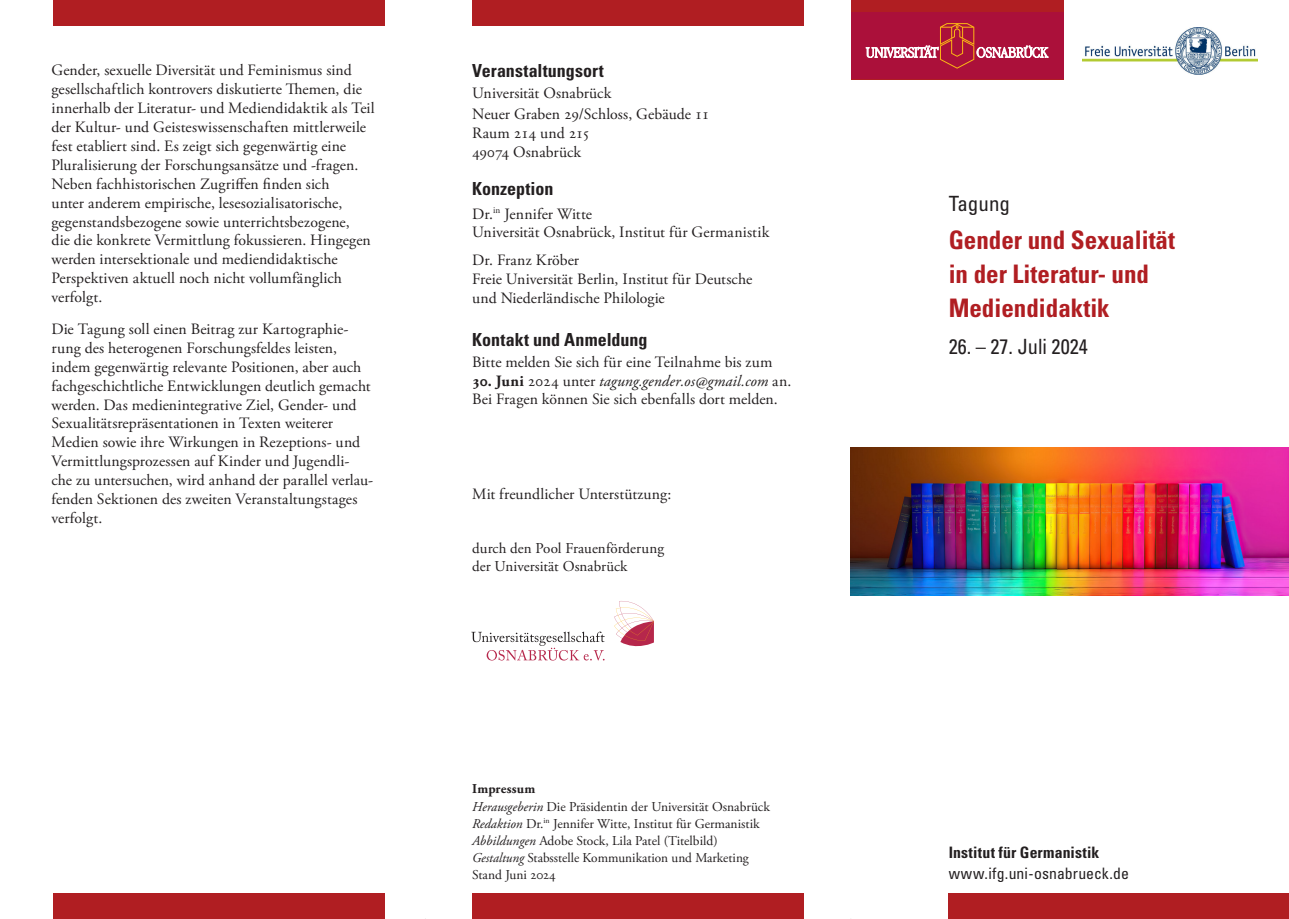
<style>
.page{position:relative;width:1289px;height:919px;background:#fff}
.page>*{position:absolute;margin:0;border:0;box-sizing:border-box;transform-origin:0 0}
.Üb_17_Fett{font:700 condensed 25.5px/34px "Univers LT Std";color:#b01e22}
.Üb_17_Fett-2{font:condensed 21px "Univers LT Std";color:#231f20}
.Üb_17{font:condensed 21px "Univers LT Std";color:#231f20}
._01{font:700 condensed 18px "Univers LT Std";color:#231f20}
.Text_10_5{font:15.75px/18.9px "Adobe Garamond Pro";letter-spacing:.005em;color:#231f20}
.Text{font:15.75px/18.9px "Adobe Garamond Pro";color:#231f20}
._01-2{font:15.75px/18.9px "Adobe Garamond Pro";color:#231f20}
.t1{font:condensed 15.75px/21px "Univers LT Pro";letter-spacing:.005em;color:#231f20}
.Text_10_5-2{font:15px/18px "Adobe Garamond Pro";color:#231f20}
.Impressum_Fließtext{font:13.5px/17px "Adobe Garamond Pro";color:#231f20}
.Impressum{font:700 13.5px "Adobe Garamond Pro";letter-spacing:.015em;color:#231f20}
.s1{font-weight:700}
.s2{font-style:italic}
.s3{font-family:"Univers LT Std";font-weight:700}
</style>
<div class="page">
<div style="left:850px;top:0;width:213px;height:79px;background:#b01e22"></div>
<div style="left:850px;top:13px;width:213px;height:66px;background:#ab103a"></div>
<svg style="left:866px;top:23px;width:182px;height:46px"></svg>
<img style="left:1082px;top:28px;width:175px;height:46px">
<img style="left:850px;top:448px;width:438px;height:147px">
<svg style="left:614px;top:601px;width:40px;height:46px"></svg>
<svg style="left:471px;top:631px;width:133px;height:29px"></svg>
<div style="left:948px;top:893px;width:340px;height:25px;background:#b01e22"></div>
<div style="left:472px;top:893px;width:332px;height:25px;background:#b01e22"></div>
<div style="left:53px;top:893px;width:332px;height:25px;background:#b01e22"></div>
<div style="left:53px;top:0;width:332px;height:25px;background:#b01e22"></div>
<div style="left:472px;top:0;width:332px;height:25px;background:#b01e22"></div>
<p class="Text_10_5" style="left:51px;top:61px;width:325px">Gender, sexuelle Diversität und Feminismus sind gesellschaftlich kontrovers diskutierte Themen, die innerhalb der Literatur- und Mediendidaktik als Teil der Kultur- und Geisteswissenschaften mittlerweile fest etabliert sind. Es zeigt sich gegenwärtig eine Pluralisierung der Forschungsansätze und -fragen.<br>Neben fachhistorischen Zugriffen finden sich<br>unter anderem empirische, lesesozialisatorische, gegenstandsbezogene sowie unterrichtsbezogene,<br>die die konkrete Vermittlung fokussieren. Hingegen werden intersektionale und mediendidaktische Perspektiven aktuell noch nicht vollumfänglich verfolgt.</p>
<p class="Text_10_5" style="left:51px;top:320px;width:323px">Die Tagung soll einen Beitrag zur Kartographie&shy;rung des heterogenen Forschungsfeldes leisten, indem gegenwärtig relevante Positionen, aber auch fachgeschichtliche Entwicklungen deutlich gemacht werden. Das medienintegrative Ziel, Gender- und Sexualitätsrepräsentationen in Texten weiterer Medien sowie ihre Wirkungen in Rezeptions- und Vermittlungsprozessen auf Kinder und Jugendli&shy;che zu untersuchen, wird anhand der parallel verlau&shy;fenden Sektionen des zweiten Veranstaltungstages verfolgt.</p>
<p class="_01" style="left:472px;top:59px;width:133px">Veranstaltungsort</p>
<p class="Text" style="left:472px;top:84px;width:141px">Universität Osnabrück</p>
<p class="_01-2" style="left:472px;top:105px;width:239px">Neuer Graben 29/Schloss, Gebäude 11<br>Raum 214 und 215<br>49074 Osnabrück</p>
<p class="_01" style="left:472px;top:178px;width:83px">Konzeption</p>
<p class="Text" style="left:472px;top:205px;width:298px">Dr.<sup>in</sup> Jennifer Witte<br>Universität Osnabrück, Institut für Germanistik</p>
<p class="Text" style="left:472px;top:251px;width:281px">Dr. Franz Kröber<br>Freie Universität Berlin, Institut für Deutsche und Niederländische Philologie</p>
<p class="_01" style="left:472px;top:328px;width:177px">Kontakt und Anmeldung</p>
<p class="Text" style="left:472px;top:353px;width:302px">Bitte melden Sie sich für eine Teilnahme bis zum</p>
<p class="Text" style="left:472px;top:371px;width:320px"><span class="s1">30. Juni</span> 2024 unter <span class="s2">tagung.gender.os@gmail.com</span> an.<br>Bei Fragen können Sie sich ebenfalls dort melden.</p>
<p class="Text" style="left:472px;top:485px;width:201px">Mit freundlicher Unterstützung:</p>
<p class="Text_10_5-2" style="left:472px;top:540px;width:193px">durch den Pool Frauenförderung der Universität Osnabrück</p>
<p class="Üb_17" style="left:948px;top:190px;width:63px">Tagung</p>
<p class="Üb_17_Fett" style="left:948px;top:223px;width:228px">Gender und Sexualität in der Literatur- und<br>Mediendidaktik</p>
<p class="Üb_17_Fett-2" style="left:948px;top:333px;width:141px">26. – 27. Juli 2024</p>
<p class="Impressum" style="left:472px;top:781px;width:65px">Impressum</p>
<p class="Impressum_Fließtext" style="left:472px;top:798px;width:299px"><span class="s2">Herausgeberin</span> Die Präsidentin der Universität Osnabrück</p>
<p class="Impressum_Fließtext" style="left:472px;top:815px;width:289px"><span class="s2">Redaktion</span> Dr.<sup>in</sup> Jennifer Witte, Institut für Germanistik</p>
<p class="Impressum_Fließtext" style="left:472px;top:832px;width:247px"><span class="s2">Abbildungen</span> Adobe Stock, Lila Patel (Titelbild)</p>
<p class="Impressum_Fließtext" style="left:472px;top:849px;width:278px"><span class="s2">Gestaltung</span> Stabsstelle Kommunikation und Marketing<br>Stand Juni 2024</p>
<p class="t1" style="left:948px;top:841px;width:182px"><span class="s3">Institut für Germanistik </span>www.ifg.uni-osnabrueck.de</p>
</div>
